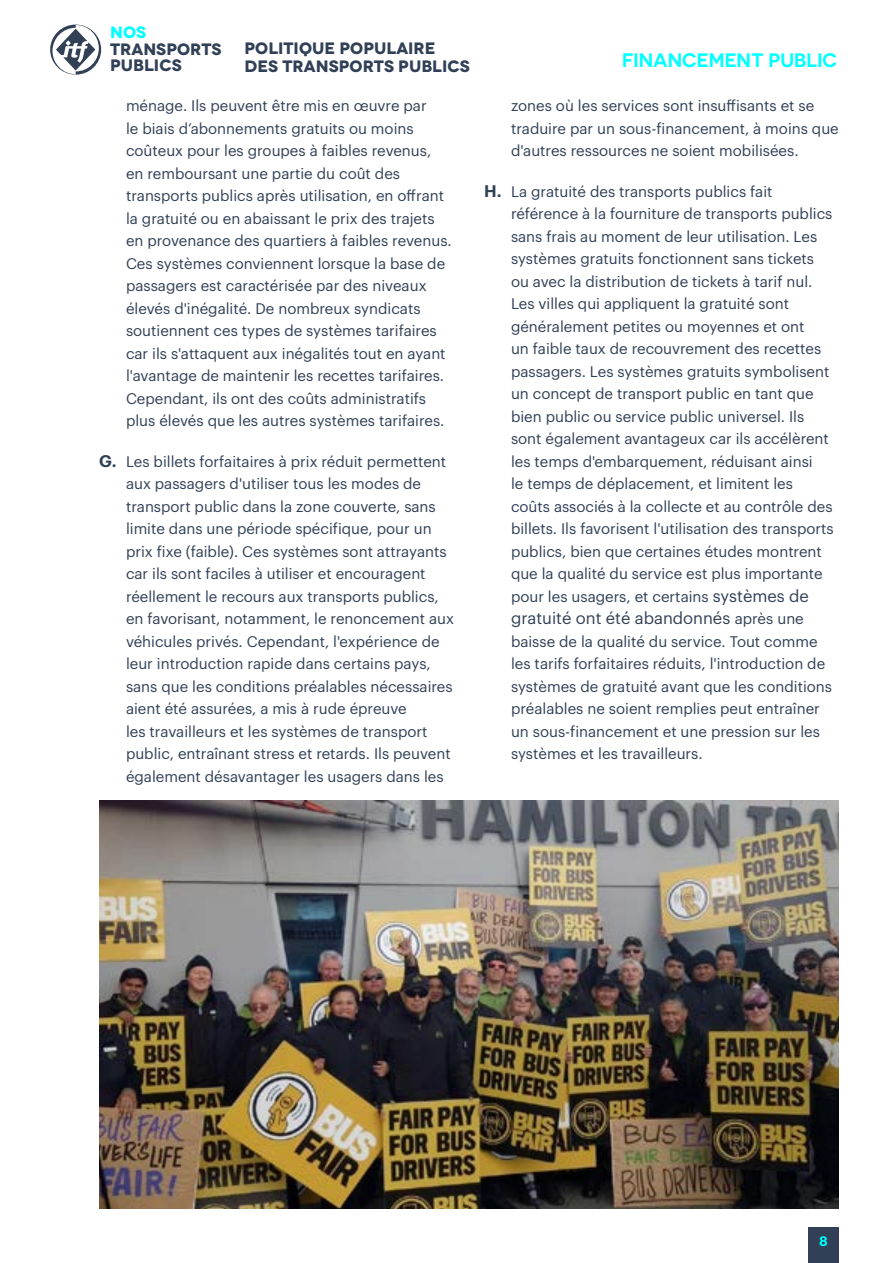
<style>
.page{position:relative;width:893px;height:1263px;background:#fff}
.page>*{position:absolute;margin:0;border:0;box-sizing:border-box;transform-origin:0 0}
.t1{font:600 19.5px "Novecentosanswide";color:#0ff}
.t2{font:700 expanded 16.5px/18px "Novecento";color:#314056}
.t3{font:16.5px "Graphik";color:#314056}
.t4{font:700 expanded 16.5px "Novecento";color:#0ff}
.t5{font:15px/22.5px "Graphik";color:#314056}
.t6{font:600 13.5px "Graphik";color:#0ff}
.s1{font-weight:600;font-size:16.5px}
.s2{font-size:16.5px}
.s3{font-size:15px}
</style>
<div class="page">
<div style="left:808px;top:1227px;width:31px;height:36px;background:#314056"></div>
<svg style="left:50px;top:25px;width:51px;height:50px"></svg>
<img style="left:99px;top:801px;width:740px;height:408px">
<p class="t4" style="left:110px;top:22px;width:38px">NOS</p>
<p class="t2" style="left:110px;top:41px;width:113px;line-height:16.5px">TRANSPORTS<br>PUBLICS</p>
<p class="t5" style="left:126px;top:93px;width:327px">ménage. Ils peuvent être mis en œuvre par<br>le biais d’abonnements gratuits ou moins coûteux pour les groupes à faibles revenus, en remboursant une partie du coût des transports publics après utilisation, en offrant la gratuité ou en abaissant le prix des trajets en provenance des quartiers à faibles revenus.<br>Ces systèmes conviennent lorsque la base de passagers est caractérisée par des niveaux élevés d'inégalité. De nombreux syndicats soutiennent ces types de systèmes tarifaires car ils s'attaquent aux inégalités tout en ayant l'avantage de maintenir les recettes tarifaires.<br>Cependant, ils ont des coûts administratifs plus élevés que les autres systèmes tarifaires.</p>
<p class="t5" style="left:126px;top:449px;width:329px;text-indent:-27px"><span class="s1">g.</span> Les billets forfaitaires à prix réduit permettent aux passagers d'utiliser tous les modes de transport public dans la zone couverte, sans limite dans une période spécifique, pour un prix fixe (faible). Ces systèmes sont attrayants car ils sont faciles à utiliser et encouragent réellement le recours aux transports publics, en favorisant, notamment, le renoncement aux véhicules privés. Cependant, l'expérience de leur introduction rapide dans certains pays, sans que les conditions préalables nécessaires aient été assurées, a mis à rude épreuve<br>les travailleurs et les systèmes de transport public, entraînant stress et retards. Ils peuvent également désavantager les usagers dans les</p>
<p class="t2" style="left:244px;top:39px;width:227px">POLITIQUE POPULAIRE<br>DES TRANSPORTS PUBLICS</p>
<h1 class="t1" style="left:622px;top:49px;width:217px">FINANCEMENT PUBLIC</h1>
<p class="t5" style="left:511px;top:93px;width:329px">zones où les services sont insuffisants et se traduire par un sous-financement, à moins que d'autres ressources ne soient mobilisées.</p>
<p class="t5" style="left:511px;top:179px;width:324px;text-indent:-27px"><span class="s1">h.</span> La gratuité des transports publics fait référence à la fourniture de transports publics sans frais au moment de leur utilisation. Les systèmes gratuits fonctionnent sans tickets ou avec la distribution de tickets à tarif nul.<br>Les villes qui appliquent la gratuité sont généralement petites ou moyennes et ont<br>un faible taux de recouvrement des recettes passagers. Les systèmes gratuits symbolisent un concept de transport public en tant que bien public ou service public universel. Ils sont également avantageux car ils accélèrent les temps d'embarquement, réduisant ainsi<br>le temps de déplacement, et limitent les coûts associés à la collecte et au contrôle des billets. Ils favorisent l'utilisation des transports publics, bien que certaines études montrent que la qualité du service est plus importante pour les usagers, et certains <span class="s2">systèmes de</span></p>
<p class="t3" style="left:511px;top:606px;width:294px">gratuité ont été abandonnés <span class="s3">après une</span></p>
<p class="t5" style="left:511px;top:629px;width:323px">baisse de la qualité du service. Tout comme les tarifs forfaitaires réduits, l'introduction de systèmes de gratuité avant que les conditions préalables ne soient remplies peut entraîner un sous-financement et une pression sur les systèmes et les travailleurs.</p>
<p class="t6" style="left:819px;top:1230px;width:10px">8</p>
</div>
